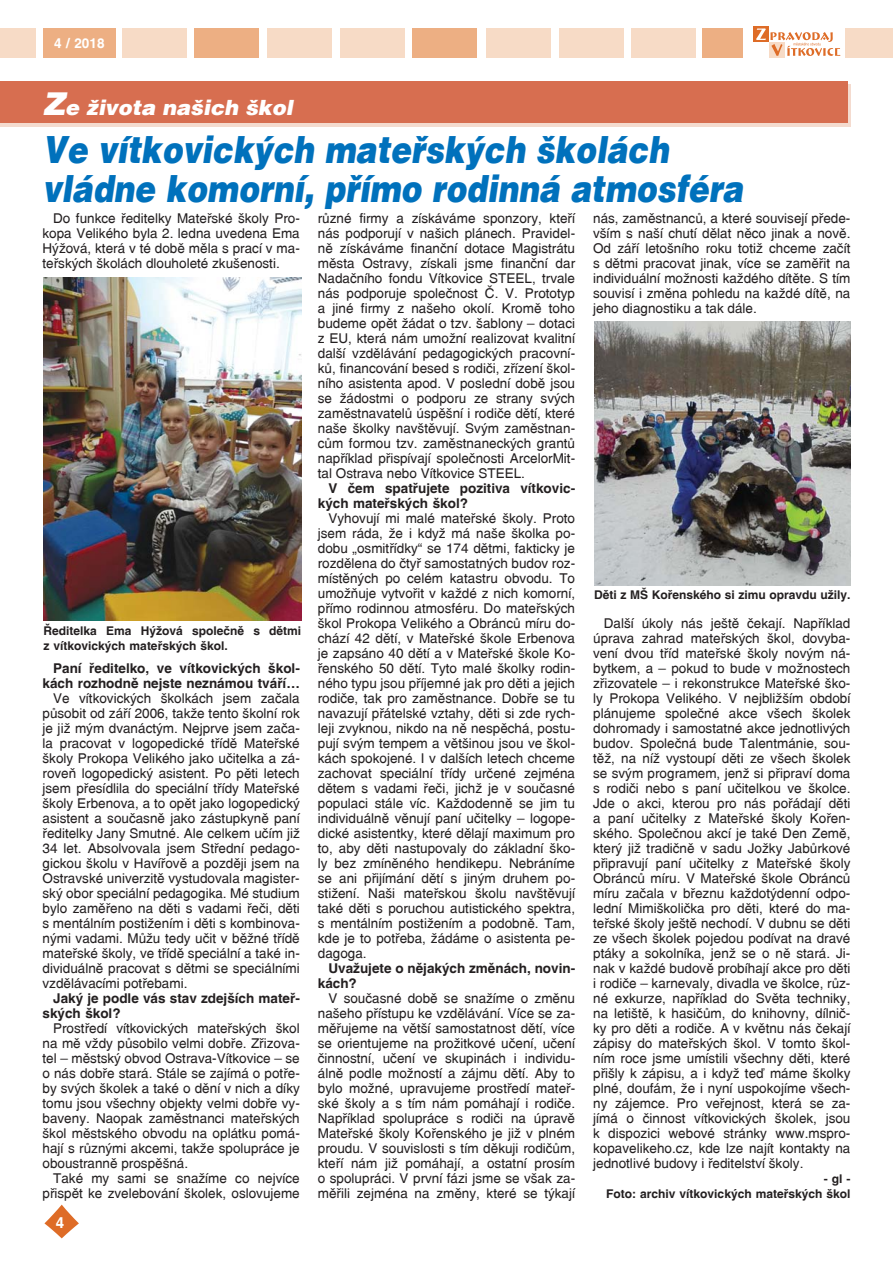
<style>
.page{position:relative;width:893px;height:1263px;background:#fff}
.page>*{position:absolute;margin:0;border:0;box-sizing:border-box;transform-origin:0 0}
.t1{font:italic 900 37.5px/39px "Switzerland";color:#0071bc;scale:.83 1}
.t2{font:italic 900 21px "Switzerland";color:#fff}
.t3{font:700 15px "Switzerland";color:#fff}
.t4{font:13.5px/15px "Switzerland";color:#231f20;text-align:justify}
.t5{font:700 13.5px/15px "Switzerland";color:#231f20}
.t6{font:700 13.5px "Switzerland";color:#fff}
.t7{font:700 12px/15px "Switzerland";color:#231f20;text-align:right}
.s1{font-size:31.5px}
</style>
<div class="page">
<svg style="left:44px;top:1205px;width:35px;height:33px"></svg>
<div style="left:486px;top:28px;width:65px;height:29px;background:#f7dbc6"></div>
<div style="left:559px;top:28px;width:65px;height:29px;background:#f7dbc6"></div>
<div style="left:631px;top:28px;width:65px;height:29px;background:#f7dbc6"></div>
<div style="left:267px;top:28px;width:65px;height:29px;background:#f7dbc6"></div>
<div style="left:340px;top:28px;width:65px;height:29px;background:#f7dbc6"></div>
<div style="left:195px;top:28px;width:64px;height:29px;background:#edaf83"></div>
<div style="left:0;top:28px;width:35px;height:30px;background:#f7dbc6"></div>
<div style="left:412px;top:28px;width:65px;height:29px;background:#edaf83"></div>
<div style="left:702px;top:28px;width:41px;height:29px;background:#edaf83"></div>
<div style="left:845px;top:28px;width:48px;height:29px;background:#f7dbc6"></div>
<div style="left:43px;top:28px;width:72px;height:29px;background:#edaf83"></div>
<div style="left:122px;top:29px;width:65px;height:29px;background:#f7dbc6"></div>
<div style="left:753px;top:27px;width:16px;height:15px;background:#de6c27"></div>
<div style="left:769px;top:42px;width:15px;height:16px;background:#f7dbc6"></div>
<svg style="left:756px;top:28px;width:84px;height:28px"></svg>
<div style="left:0;top:84px;width:850px;height:43px;background:#f4dbcf"></div>
<div style="left:0;top:81px;width:848px;height:42px;background:#d76e50"></div>
<img style="left:594px;top:321px;width:256px;height:265px">
<img style="left:44px;top:277px;width:257px;height:344px">
<p class="t6" style="left:54px;top:35px;width:52px">4 / 2018</p>
<h2 class="t2" style="left:43px;top:95px;width:252px"><span class="s1">Z</span>e života našich škol</h2>
<h1 class="t1" style="left:43px;top:131px;width:845px">Ve vítkovických mateřských školách vládne komorní, přímo rodinná atmosféra</h1>
<p class="t4" style="left:43px;top:211px;width:259px;text-indent:11px">Do funkce ředitelky Mateřské školy Pro&shy;kopa Velikého byla 2. ledna uvedena Ema Hýžová, která v té době měla s prací v ma&shy;teřských školách dlouholeté zkušenosti.</p>
<p class="t7" style="left:44px;top:623px;width:259px;text-align:left">Ředitelka Ema Hýžová společně s dětmi z vítkovických mateřských škol.</p>
<p class="t5" style="left:43px;top:661px;width:259px;text-align:right">Paní ředitelko, ve vítkovických škol&shy;kách rozhodně nejste neznámou tváří…</p>
<p class="t4" style="left:43px;top:691px;width:259px;text-indent:11px">Ve vítkovických školkách jsem začala působit od září 2006, takže tento školní rok je již mým dvanáctým. Nejprve jsem zača&shy;la pracovat v logopedické třídě Mateřské školy Prokopa Velikého jako učitelka a zá&shy;roveň logopedický asistent. Po pěti letech jsem přesídlila do speciální třídy Mateřské školy Erbenova, a to opět jako logopedický asistent a současně jako zástupkyně paní ředitelky Jany Smutné. Ale celkem učím již 34 let. Absolvovala jsem Střední pedago&shy;gickou školu v Havířově a později jsem na Ostravské univerzitě vystudovala magister&shy;ský obor speciální pedagogika. Mé studium bylo zaměřeno na děti s vadami řeči, děti s mentálním postižením i děti s kombinova&shy;nými vadami. Můžu tedy učit v běžné třídě mateřské školy, ve třídě speciální a také in&shy;dividuálně pracovat s dětmi se speciálními vzdělávacími potřebami.</p>
<p class="t5" style="left:43px;top:991px;width:259px;text-indent:11px">Jaký je podle vás stav zdejších mateř&shy;ských škol?</p>
<p class="t4" style="left:43px;top:1021px;width:259px;text-indent:11px">Prostředí vítkovických mateřských škol na mě vždy působilo velmi dobře. Zřizova&shy;tel – městský obvod Ostrava-Vítkovice – se o nás dobře stará. Stále se zajímá o potře&shy;by svých školek a také o dění v nich a díky tomu jsou všechny objekty velmi dobře vy&shy;baveny. Naopak zaměstnanci mateřských škol městského obvodu na oplátku pomá&shy;hají s různými akcemi, takže spolupráce je oboustranně prospěšná.</p>
<p class="t4" style="left:43px;top:1171px;width:259px;text-align:right">Také my sami se snažíme co nejvíce přispět ke zvelebování školek, oslovujeme</p>
<p class="t3" style="left:56px;top:1213px;width:10px">4</p>
<p class="t4" style="left:318px;top:211px;width:259px">různé firmy a získáváme sponzory, kteří nás podporují v našich plánech. Pravidel&shy;ně získáváme finanční dotace Magistrátu města Ostravy, získali jsme finanční dar Nadačního fondu Vítkovice STEEL, trvale nás podporuje společnost Č. V. Prototyp a jiné firmy z našeho okolí. Kromě toho budeme opět žádat o tzv. šablony – dotaci z EU, která nám umožní realizovat kvalitní další vzdělávání pedagogických pracovní&shy;ků, financování besed s rodiči, zřízení škol&shy;ního asistenta apod. V poslední době jsou se žádostmi o podporu ze strany svých zaměstnavatelů úspěšní i rodiče dětí, které naše školky navštěvují. Svým zaměstnan&shy;cům formou tzv. zaměstnaneckých grantů například přispívají společnosti ArcelorMit&shy;tal Ostrava nebo Vítkovice STEEL.</p>
<p class="t5" style="left:318px;top:481px;width:259px;text-indent:11px">V čem spatřujete pozitiva vítkovic&shy;kých mateřských škol?</p>
<p class="t4" style="left:318px;top:511px;width:259px;text-indent:11px">Vyhovují mi malé mateřské školy. Proto jsem ráda, že i když má naše školka po&shy;dobu „osmitřídky“ se 174 dětmi, fakticky je rozdělena do čtyř samostatných budov roz&shy;místěných po celém katastru obvodu. To umožňuje vytvořit v každé z nich komorní, přímo rodinnou atmosféru. Do mateřských škol Prokopa Velikého a Obránců míru do&shy;chází 42 dětí, v Mateřské škole Erbenova je zapsáno 40 dětí a v Mateřské škole Ko&shy;řenského 50 dětí. Tyto malé školky rodin&shy;ného typu jsou příjemné jak pro děti a jejich rodiče, tak pro zaměstnance. Dobře se tu navazují přátelské vztahy, děti si zde rych&shy;leji zvyknou, nikdo na ně nespěchá, postu&shy;pují svým tempem a většinou jsou ve škol&shy;kách spokojené. I v dalších letech chceme zachovat speciální třídy určené zejména dětem s vadami řeči, jichž je v současné populaci stále víc. Každodenně se jim tu individuálně věnují pan í učitelky – logope&shy;dické asistentky, které dělají maximum pro to, aby děti nastupovaly do základní ško&shy;ly bez zmíněného hendikepu. Nebráníme se ani přijímání dětí s jiným druhem po&shy;stižení. Naši mateřskou školu navštěvují také děti s poruchou autistického spektra, s mentálním postižením a podobně. Tam, kde je to potřeba, žádáme o asistenta pe&shy;dagoga.</p>
<p class="t5" style="left:318px;top:961px;width:259px;text-indent:11px">Uvažujete o nějakých změnách, novin&shy;kách?</p>
<p class="t4" style="left:318px;top:991px;width:259px;text-indent:11px">V současné době se snažíme o změnu našeho přístupu ke vzdělávání. Více se za&shy;měřujeme na větší samostatnost dětí, více se orientujeme na prožitkové učení, učení činnostní, učení ve skupinách i individu&shy;álně podle možností a zájmu dětí. Aby to bylo možné, upravujeme prostředí mateř&shy;ské školy a s tím nám pomáhají i rodiče.<br>Například spolupráce s rodiči na úpravě Mateřské školy Kořenského je již v plném proudu. V souvislosti s tím děkuji rodičům, kteří nám již pomáhají, a ostatní prosím o spolupráci. V první fázi jsme se však za&shy;měřili zejména na změny, které se týkají</p>
<p class="t4" style="left:593px;top:211px;width:259px">nás, zaměstnanců, a které souvisejí přede&shy;vším s naší chutí dělat něco jinak a nově.<br>Od září letošního roku totiž chceme začít s dětmi pracovat jinak, více se zaměřit na individuální možnosti každého dítěte. S tím souvisí i změna pohledu na každé dítě, na jeho diagnostiku a tak dále.</p>
<p class="t7" style="left:594px;top:588px;width:258px">Děti z MŠ Kořenského si zimu opravdu užily.</p>
<p class="t4" style="left:593px;top:616px;width:259px;text-indent:11px">Další úkoly nás ještě čekají. Například úprava zahrad mateřských škol, dovyba&shy;vení dvou tříd mateřské školy novým ná&shy;bytkem, a – pokud to bude v možnostech zřizovatele – i rekonstrukce Mateřské ško&shy;ly Prokopa Velikého. V nejbližším období plánujeme společné akce všech školek dohromady i samostatné akce jednotlivých budov. Společná bude Talentmánie, sou&shy;těž, na níž vystoupí děti ze všech školek se svým programem, jenž si připraví doma s rodiči nebo s paní učitelkou ve školce.<br>Jde o akci, kterou pro nás pořádají děti a paní učitelky z Mateřské školy Kořen&shy;ského. Společnou akcí je také Den Země, který již tradičně v sadu Jožky Jabůrkové připravují paní učitelky z Mateřské školy Obránců míru. V Mateřské škole Obránců míru začala v březnu každotýdenní odpo&shy;lední Mimiškolička pro děti, které do ma&shy;teřské školy ještě nechodí. V dubnu se děti ze všech školek pojedou podívat na dravé ptáky a sokolníka, jenž se o ně stará. Ji&shy;nak v každé budově probíhají akce pro děti i rodiče – karnevaly, divadla ve školce, růz&shy;né exkurze, například do Světa techniky, na letiště, k hasičům, do knihovny, dílnič&shy;ky pro děti a rodiče. A v květnu nás čekají zápisy do mateřských škol. V tomto škol&shy;ním roce jsme umístili všechny děti, které přišly k zápisu, a i když teď máme školky plné, doufám, že i nyní uspokojíme všech&shy;ny zájemce. Pro veřejnost, která se za&shy;jímá o činnost vítkovických školek, jsou k dispozici webové stránky www.mspro&shy;kopavelikeho.cz, kde lze najít kontakty na jednotlivé budovy i ředitelství školy.</p>
<p class="t7" style="left:606px;top:1171px;width:246px">- gl -<br>Foto: archiv vítkovických mateřských škol</p>
</div>
